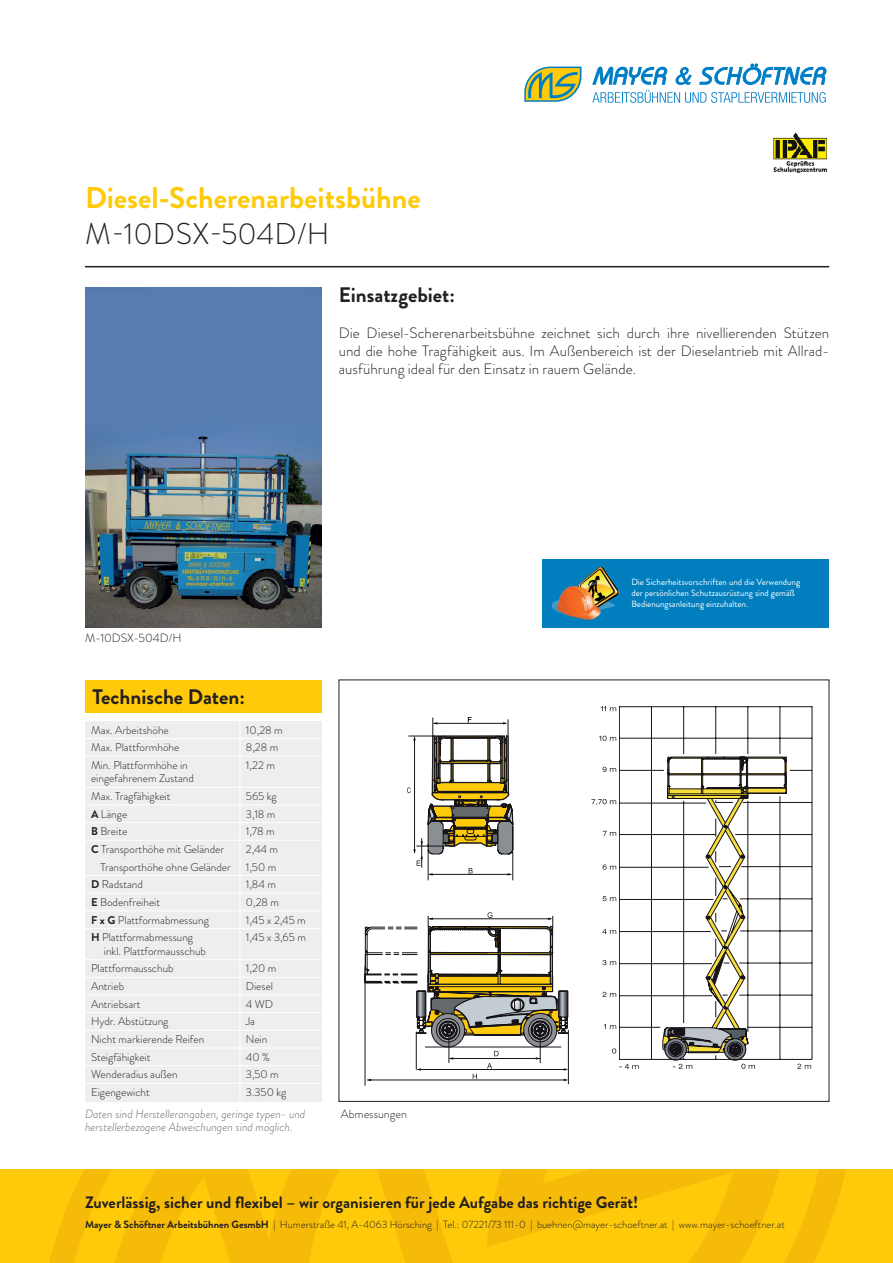
<style>
.page{position:relative;width:893px;height:1263px;background:#fff}
.page>*{position:absolute;margin:0;border:0;box-sizing:border-box;transform-origin:0 0}
.t1{font:700 30px "Brandon Grotesque";color:#feca0a}
.t2{font:300 30px "Brandon Grotesque";letter-spacing:.005em;color:#231f20}
.t3{font:700 21px "Brandon Grotesque";color:#231f20}
.t4{font:700 16.5px "Brandon Grotesque";color:#231f20}
.t5{font:300 15px/18px "Brandon Grotesque";letter-spacing:.005em;color:#231f20}
.t6{font:italic 300 12px/12.8px "Brandon Grotesque";color:#6c6d70}
.t7{font:300 12px "Brandon Grotesque";color:#231f20}
.t8{font:300 11.25px/13.5px "Brandon Grotesque";color:#231f20}
.t9{font:300 10.5px "Brandon Grotesque";color:#231f20}
.t10{font:9px/10.8px "Brandon Grotesque";color:#fff}
.s1{font-weight:700}
</style>
<div class="page">
<div style="left:85px;top:680px;width:237px;height:32px;background:#feca0a"></div>
<div style="left:85px;top:721px;width:237px;height:380px;background:#eeeeef"></div>
<hr style="left:85px;top:266px;width:744px;height:1px;background:#231f20">
<svg style="left:0;top:1169px;width:893px;height:94px;background:#fcc609"></svg>
<svg style="left:73px;top:1169px;width:717px;height:94px;background:#fac209"></svg>
<div style="left:542px;top:559px;width:287px;height:68px;background:#007ebe"></div>
<img style="left:551px;top:566px;width:69px;height:54px">
<svg style="left:524px;top:67px;width:57px;height:35px;background:#a9b86c"></svg>
<svg style="left:592px;top:64px;width:234px;height:39px"></svg>
<img style="left:773px;top:132px;width:53px;height:41px">
<hr style="left:85px;top:738px;width:155px;height:1px;background:#fff">
<hr style="left:240px;top:738px;width:82px;height:1px;background:#fff">
<hr style="left:85px;top:756px;width:155px;height:1px;background:#fff">
<hr style="left:240px;top:756px;width:82px;height:1px;background:#fff">
<hr style="left:240px;top:756px;width:1px;height:31px;background:#fff">
<hr style="left:85px;top:787px;width:155px;height:1px;background:#fff">
<hr style="left:240px;top:787px;width:82px;height:1px;background:#fff">
<hr style="left:85px;top:805px;width:155px;height:1px;background:#fff">
<hr style="left:240px;top:805px;width:82px;height:1px;background:#fff">
<hr style="left:85px;top:822px;width:155px;height:1px;background:#fff">
<hr style="left:240px;top:822px;width:82px;height:1px;background:#fff">
<hr style="left:85px;top:840px;width:155px;height:1px;background:#fff">
<hr style="left:240px;top:840px;width:82px;height:1px;background:#fff">
<hr style="left:85px;top:875px;width:155px;height:1px;background:#fff">
<hr style="left:240px;top:875px;width:82px;height:1px;background:#fff">
<hr style="left:85px;top:893px;width:155px;height:1px;background:#fff">
<hr style="left:240px;top:893px;width:82px;height:1px;background:#fff">
<hr style="left:85px;top:910px;width:155px;height:1px;background:#fff">
<hr style="left:240px;top:910px;width:82px;height:1px;background:#fff">
<hr style="left:85px;top:928px;width:155px;height:1px;background:#fff">
<hr style="left:240px;top:928px;width:82px;height:1px;background:#fff">
<hr style="left:240px;top:929px;width:1px;height:30px;background:#fff">
<hr style="left:85px;top:959px;width:155px;height:1px;background:#fff">
<hr style="left:240px;top:959px;width:82px;height:1px;background:#fff">
<hr style="left:85px;top:977px;width:155px;height:1px;background:#fff">
<hr style="left:240px;top:977px;width:82px;height:1px;background:#fff">
<hr style="left:85px;top:995px;width:155px;height:1px;background:#fff">
<hr style="left:240px;top:995px;width:82px;height:1px;background:#fff">
<hr style="left:85px;top:1012px;width:155px;height:1px;background:#fff">
<hr style="left:240px;top:1012px;width:82px;height:1px;background:#fff">
<hr style="left:85px;top:1030px;width:155px;height:1px;background:#fff">
<hr style="left:240px;top:1030px;width:82px;height:1px;background:#fff">
<hr style="left:85px;top:1048px;width:155px;height:1px;background:#fff">
<hr style="left:240px;top:1048px;width:82px;height:1px;background:#fff">
<hr style="left:85px;top:1065px;width:155px;height:1px;background:#fff">
<hr style="left:240px;top:1065px;width:82px;height:1px;background:#fff">
<hr style="left:85px;top:1083px;width:155px;height:1px;background:#fff">
<hr style="left:240px;top:1083px;width:82px;height:1px;background:#fff">
<img style="left:85px;top:287px;width:237px;height:340px">
<svg style="left:619px;top:706px;width:193px;height:354px"></svg>
<svg style="left:603px;top:1024px;width:13px;height:5px"></svg>
<svg style="left:602px;top:992px;width:14px;height:5px"></svg>
<svg style="left:602px;top:960px;width:14px;height:5px"></svg>
<svg style="left:602px;top:928px;width:14px;height:6px"></svg>
<svg style="left:602px;top:896px;width:14px;height:5px"></svg>
<svg style="left:602px;top:864px;width:14px;height:6px"></svg>
<svg style="left:602px;top:831px;width:14px;height:5px"></svg>
<svg style="left:591px;top:799px;width:25px;height:6px"></svg>
<svg style="left:602px;top:767px;width:14px;height:5px"></svg>
<svg style="left:599px;top:736px;width:17px;height:5px"></svg>
<svg style="left:600px;top:706px;width:16px;height:5px"></svg>
<svg style="left:797px;top:1063px;width:15px;height:6px"></svg>
<svg style="left:741px;top:1063px;width:14px;height:6px"></svg>
<svg style="left:673px;top:1063px;width:19px;height:6px"></svg>
<svg style="left:612px;top:1048px;width:27px;height:21px"></svg>
<svg style="left:407px;top:717px;width:106px;height:164px"></svg>
<svg style="left:365px;top:912px;width:204px;height:172px"></svg>
<hr style="left:365px;top:966px;width:1px;height:120px;background:#171419">
<hr style="left:425px;top:1047px;width:136px;height:1px;background:#171419">
<p class="t1" style="left:85px;top:177px;width:337px">Diesel-Scherenarbeitsbühne</p>
<p class="t2" style="left:85px;top:213px;width:246px">M-10DSX-504D/H</p>
<h2 class="t3" style="left:339px;top:280px;width:118px">Einsatzgebiet:</h2>
<p class="t5" style="left:339px;top:324px;width:492px">Die Diesel-Scherenarbeitsbühne zeichnet sich durch ihre nivellierenden Stützen und die hohe Tragfähigkeit aus. Im Außenbereich ist der Dieselantrieb mit Allrad&shy;ausführung ideal für den Einsatz in rauem Gelände.</p>
<p class="t7" style="left:85px;top:630px;width:98px">M-10DSX-504D/H</p>
<h2 class="t3" style="left:92px;top:682px;width:154px">Technische Daten:</h2>
<p class="t8" style="left:91px;top:723px;width:79px">Max. Arbeitshöhe</p>
<p class="t8" style="left:246px;top:723px;width:38px">10,28 m</p>
<p class="t8" style="left:91px;top:741px;width:90px">Max. Plattformhöhe</p>
<p class="t8" style="left:246px;top:741px;width:34px">8,28 m</p>
<p class="t8" style="left:91px;top:758px;width:98px">Min. Plattformhöhe in</p>
<p class="t8" style="left:91px;top:772px;width:104px">eingefahrenem Zustand</p>
<p class="t8" style="left:246px;top:758px;width:31px">1,22 m</p>
<p class="t8" style="left:91px;top:789px;width:81px">Max. Tragfähigkeit</p>
<p class="t8" style="left:246px;top:789px;width:32px">565 kg</p>
<p class="t8" style="left:91px;top:807px;width:38px"><span class="s1">A</span> Länge</p>
<p class="t8" style="left:246px;top:807px;width:31px">3,18 m</p>
<p class="t8" style="left:91px;top:825px;width:38px"><span class="s1">B</span> Breite</p>
<p class="t8" style="left:246px;top:825px;width:30px">1,78 m</p>
<p class="t8" style="left:91px;top:842px;width:135px"><span class="s1">C</span> Transporthöhe mit Geländer</p>
<p class="t8" style="left:246px;top:842px;width:34px">2,44 m</p>
<p class="t8" style="left:100px;top:860px;width:132px">Transporthöhe ohne Geländer</p>
<p class="t8" style="left:246px;top:860px;width:32px">1,50 m</p>
<p class="t8" style="left:91px;top:878px;width:53px"><span class="s1">D</span> Radstand</p>
<p class="t8" style="left:246px;top:878px;width:32px">1,84 m</p>
<p class="t8" style="left:91px;top:895px;width:71px"><span class="s1">E</span> Bodenfreiheit</p>
<p class="t8" style="left:246px;top:895px;width:35px">0,28 m</p>
<p class="t8" style="left:91px;top:913px;width:119px"><span class="s1">F x G</span> Plattformabmessung</p>
<p class="t8" style="left:246px;top:913px;width:61px">1,45 x 2,45 m</p>
<p class="t8" style="left:104px;top:931px;width:104px;text-indent:-13px"><span class="s1">H</span> Plattformabmessung inkl. Plattformausschub</p>
<p class="t8" style="left:246px;top:931px;width:62px">1,45 x 3,65 m</p>
<p class="t8" style="left:91px;top:962px;width:84px">Plattformausschub</p>
<p class="t8" style="left:246px;top:962px;width:32px">1,20 m</p>
<p class="t8" style="left:91px;top:979px;width:35px">Antrieb</p>
<p class="t8" style="left:246px;top:979px;width:29px">Diesel</p>
<p class="t8" style="left:91px;top:997px;width:51px">Antriebsart</p>
<p class="t8" style="left:246px;top:997px;width:29px">4 WD</p>
<p class="t8" style="left:91px;top:1015px;width:79px">Hydr. Abstützung</p>
<p class="t8" style="left:246px;top:1015px;width:11px">Ja</p>
<p class="t8" style="left:91px;top:1032px;width:115px">Nicht markierende Reifen</p>
<p class="t8" style="left:246px;top:1032px;width:23px">Nein</p>
<p class="t8" style="left:91px;top:1050px;width:61px">Steigfähigkeit</p>
<p class="t8" style="left:246px;top:1050px;width:25px">40 %</p>
<p class="t8" style="left:91px;top:1068px;width:88px">Wenderadius außen</p>
<p class="t8" style="left:246px;top:1068px;width:34px">3,50 m</p>
<p class="t8" style="left:91px;top:1085px;width:60px">Eigengewicht</p>
<p class="t8" style="left:246px;top:1085px;width:42px">3.350 kg</p>
<p class="t6" style="left:85px;top:1108px;width:222px">Daten sind Herstellerangaben, geringe typen- und herstellerbezogene Abweichungen sind möglich.</p>
<p class="t7" style="left:341px;top:1106px;width:68px">Abmessungen</p>
<p class="t10" style="left:631px;top:577px;width:170px">Die Sicherheitsvorschriften und die Verwendung der persönlichen Schutzausrüstung sind gemäß<br>Bedienungsanleitung einzuhalten.</p>
<h3 class="t4" style="left:85px;top:1191px;width:555px">Zuverlässig, sicher und flexibel – wir organisieren für jede Aufgabe das richtige Gerät!</h3>
<p class="t9" style="left:85px;top:1217px;width:701px"><span class="s1">Mayer &amp; Schöftner Arbeitsbühnen GesmbH</span> | Humerstraße 41, A-4063 Hörsching | Tel.: 07221/73 111-0 | buehnen@mayer-schoeftner.at | www.mayer-schoeftner.at</p>
</div>
